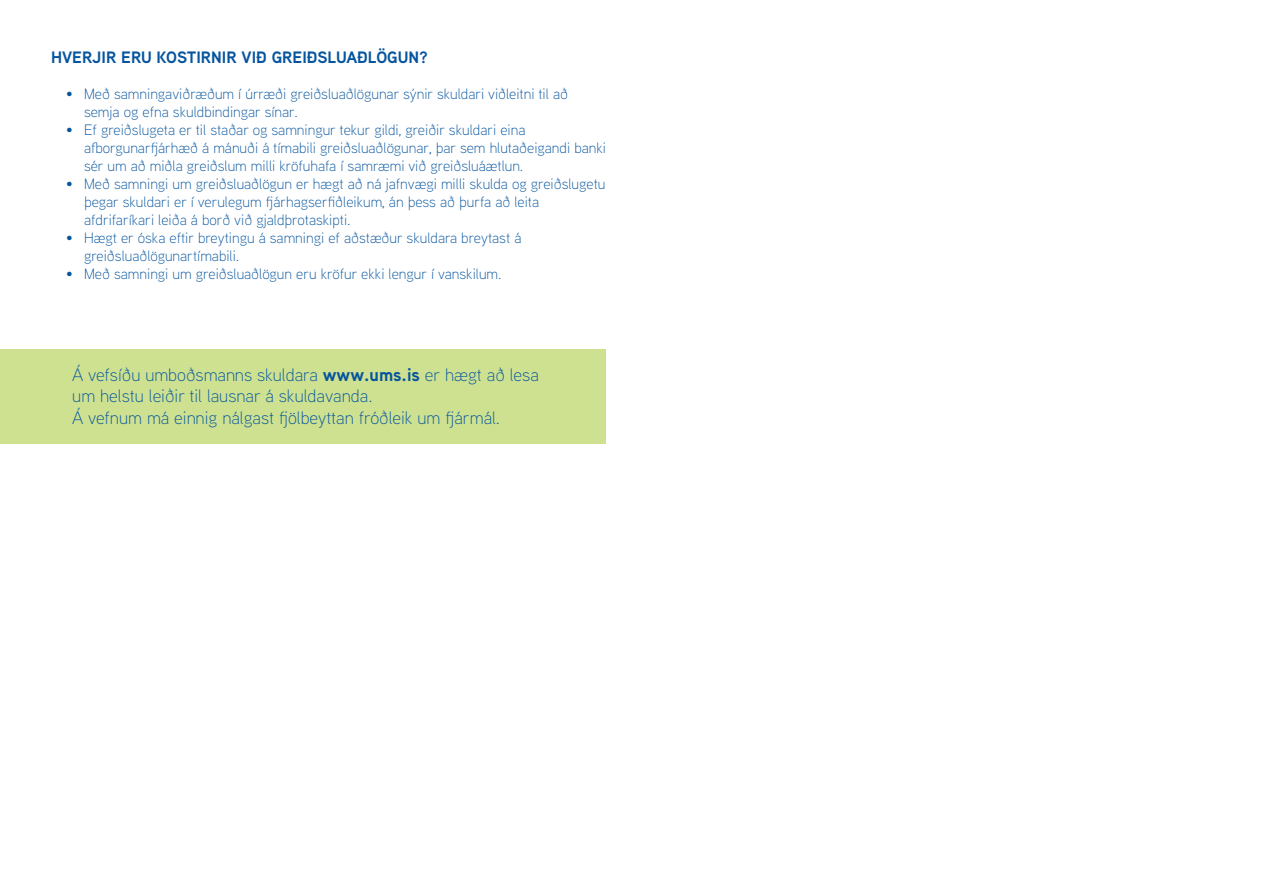
<style>
.page{position:relative;width:1263px;height:893px;background:#fff}
.page>*{position:absolute;margin:0;border:0;box-sizing:border-box;transform-origin:0 0}
.t1{font:300 18px/21.6px "Aaux Next";color:#05549e}
.t2{font:700 16.5px "Aaux Next";color:#05549e}
.t3{font:300 15px/18px "Aaux Next";color:#05549e}
.s1{font-weight:700}
</style>
<div class="page">
<div style="left:0;top:349px;width:606px;height:94px;background:#cde190"></div>
<p class="t2" style="left:51px;top:45px;width:378px">HVERJIR ERU KOSTIRNIR VIÐ GREIÐSLUAÐLÖGUN?</p>
<p class="t3" style="left:84px;top:84px;width:485px;text-indent:-18px">• Með samningaviðræðum í úrræði greiðsluaðlögunar sýnir skuldari viðleitni til að semja og efna skuldbindingar sínar.</p>
<p class="t3" style="left:84px;top:120px;width:523px;text-indent:-18px">• Ef greiðslugeta er til staðar og samningur tekur gildi, greiðir skuldari eina afborgunarfjárhæð á mánuði á tímabili greiðsluaðlögunar, þar sem hlutaðeigandi banki sér um að miðla greiðslum milli kröfuhafa í samræmi við greiðsluáætlun.</p>
<p class="t3" style="left:84px;top:174px;width:523px;text-indent:-18px">• Með samningi um greiðsluaðlögun er hægt að ná jafnvægi milli skulda og greiðslugetu þegar skuldari er í verulegum fjárhagserfiðleikum, án þess að þurfa að leita afdrifaríkari leiða á borð við gjaldþrotaskipti.</p>
<p class="t3" style="left:84px;top:228px;width:439px;text-indent:-18px">• Hægt er óska eftir breytingu á samningi ef aðstæður skuldara breytast á greiðsluaðlögunartímabili.</p>
<p class="t3" style="left:66px;top:264px;width:437px">• Með samningi um greiðsluaðlögun eru kröfur ekki lengur í vanskilum.</p>
<p class="t1" style="left:72px;top:363px;width:468px">Á vefsíðu umboðsmanns skuldara <span class="s1">www.ums.is</span> er hægt að lesa um helstu leiðir til lausnar á skuldavanda.<br>Á vefnum má einnig nálgast fjölbeyttan fróðleik um fjármál.</p>
</div>
